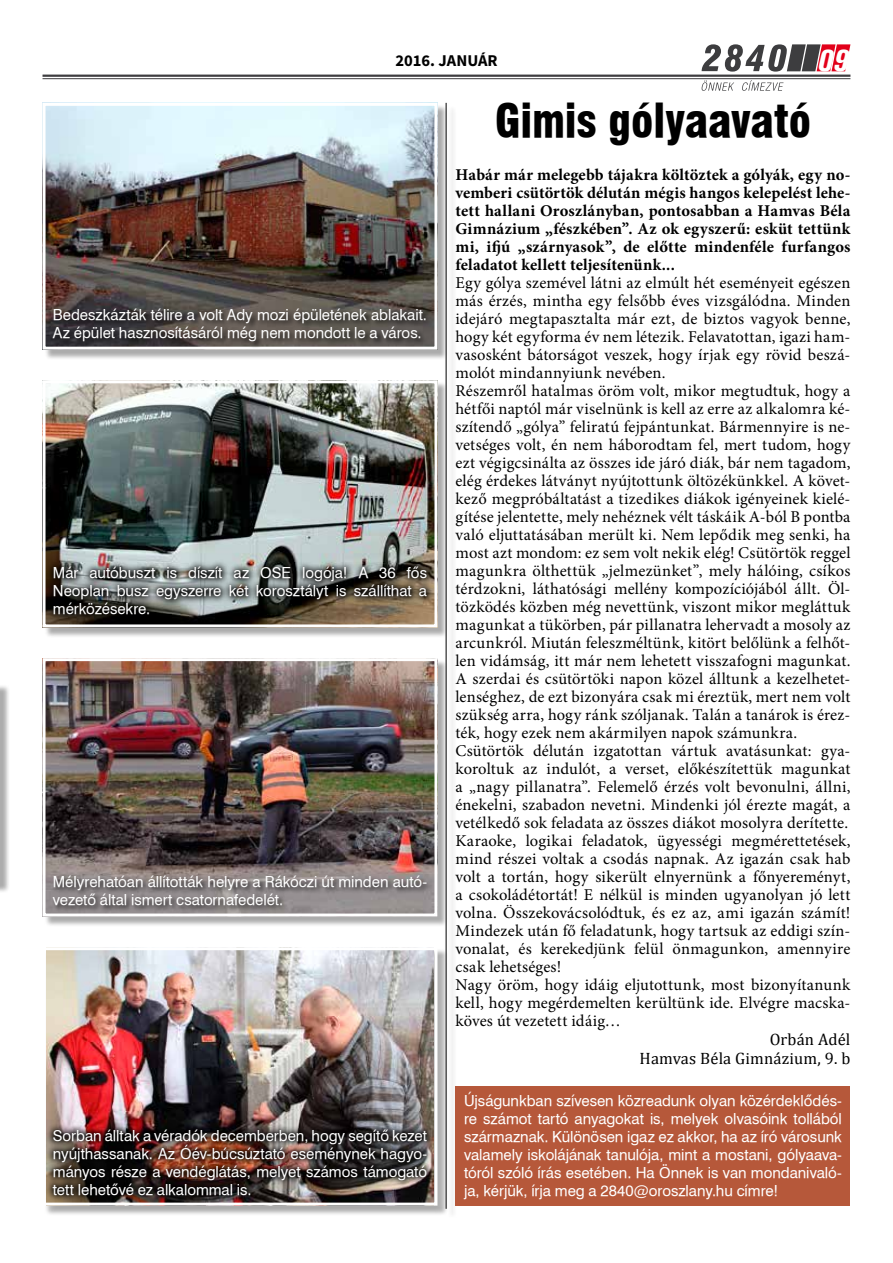
<style>
.page{position:relative;width:893px;height:1263px;background:#fff}
.page>*{position:absolute;margin:0;border:0;box-sizing:border-box;transform-origin:0 0}
.t1{font:45px "Swiss 721 Blk Cn PFL";letter-spacing:-.005em;color:#000}
.t2{font:italic 700 30px "Akzidenz Grotesk Cn X PFL";color:#fff}
.t3{font:16.5px/18px "Minion Pro";letter-spacing:.01em;color:#000}
.t4{font:700 16.5px/18px "Minion Pro";letter-spacing:.01em;color:#000;text-align:justify}
.t5{font:16.5px/19px "Cambria";letter-spacing:.01em;color:#000;text-align:right}
.t6{font:700 16.5px "Source Sans Pro";color:#000}
.t7{font:15px/18px "Swiss 721 PFL";letter-spacing:-.005em;color:#fff;text-align:justify}
</style>
<div class="page">
<svg style="left:702px;top:44px;width:148px;height:28px"></svg>
<svg style="left:702px;top:80px;width:32px;height:11px"></svg>
<svg style="left:742px;top:80px;width:41px;height:11px"></svg>
<hr style="left:43px;top:75px;width:807px;height:2px;background:#3e3d40">
<hr style="left:43px;top:78px;width:807px;height:1px;background:#3e3d40">
<div style="left:44px;top:104px;width:404px;height:256px;background:#000;opacity:.33"></div>
<img style="left:47px;top:107px;width:386px;height:239px">
<div style="left:43px;top:103px;width:394px;height:247px;border:3px solid #fff"></div>
<div style="left:44px;top:382px;width:404px;height:256px;background:#000;opacity:.33"></div>
<img style="left:47px;top:384px;width:386px;height:239px">
<div style="left:43px;top:380px;width:394px;height:247px;border:3px solid #fff"></div>
<div style="left:44px;top:659px;width:404px;height:268px;background:#000;opacity:.33"></div>
<img style="left:47px;top:662px;width:386px;height:250px">
<div style="left:43px;top:658px;width:394px;height:258px;border:3px solid #fff"></div>
<div style="left:44px;top:948px;width:404px;height:268px;background:#000;opacity:.33"></div>
<img style="left:47px;top:951px;width:386px;height:171px">
<div style="left:43px;top:947px;width:394px;height:258px;border:3px solid #fff"></div>
<div style="left:0;top:684px;width:10px;height:209px;background:#000;opacity:.33"></div>
<svg style="left:0;top:684px;width:1px;height:198px"></svg>
<div style="left:52px;top:307px;width:381px;height:42px;background:#000;opacity:.75"></div>
<svg style="left:46px;top:560px;width:388px;height:62px;background:#56544e"></svg>
<img style="left:45px;top:1122px;width:389px;height:80px">
<div style="left:52px;top:874px;width:382px;height:38px;background:#000;opacity:.75"></div>
<div style="left:447px;top:105px;width:10px;height:1114px;background:#f7f7f7"></div>
<hr style="left:446px;top:103px;width:1px;height:1106px;background:#000">
<div style="left:455px;top:1086px;width:395px;height:119px;background:#b6583a"></div>
<p class="t6" style="left:395px;top:50px;width:104px">2016. JANUÁR</p>
<h2 class="t2" style="left:817px;top:42px;width:33px">09</h2>
<p class="t7" style="left:53px;top:306px;width:376px">Bedeszkázták télire a volt Ady mozi épületének ablakait.<br>Az épület hasznosításáról még nem mondott le a város.</p>
<p class="t7" style="left:53px;top:564px;width:376px">Már autóbuszt is díszít az OSE logója! A 36 fős Neoplan busz egyszerre két korosztályt is szállíthat a mérközésekre.</p>
<p class="t7" style="left:53px;top:872px;width:376px">Mélyrehatóan állították helyre a Rákóczi út minden autó&shy;vezető által ismert csatornafedelét.</p>
<p class="t7" style="left:53px;top:1126px;width:376px">Sorban álltak a véradók decemberben, hogy segítő kezet nyújthassanak. Az Óév-búcsúztató eseménynek hagyo&shy;mányos része a vendéglátás, melyet számos támogató tett lehetővé ez alkalommal is.</p>
<h1 class="t1" style="left:495px;top:91px;width:318px">Gimis gólyaavató</h1>
<p class="t4" style="left:455px;top:166px;width:396px">Habár már melegebb tájakra költöztek a gólyák, egy no&shy;vemberi csütörtök délután mégis hangos kelepelést lehe&shy;tett hallani Oroszlányban, pontosabban a Hamvas Béla Gimnázium „fészkében”. Az ok egyszerű: esküt tettünk mi, ifjú „szárnyasok”, de előtte mindenféle furfangos feladatot kellett teljesítenünk...</p>
<p class="t3" style="left:455px;top:274px;width:397px">Egy gólya szemével látni az elmúlt hét eseményeit egészen más érzés, mintha egy felsőbb éves vizsgálódna. Minden idejáró megtapasztalta már ezt, de biztos vagyok benne, hogy két egyforma év nem létezik. Felavatottan, igazi ham&shy;vasosként bátorságot veszek, hogy írjak egy rövid beszá&shy;molót mindannyiunk nevében.<br>Részemről hatalmas öröm volt, mikor megtudtuk, hogy a hétfői naptól már viselnünk is kell az erre az alkalomra ké&shy;szítendő „gólya” feliratú fejpántunkat. Bármennyire is ne&shy;vetséges volt, én nem háborodtam fel, mert tudom, hogy ezt végigcsinálta az összes ide járó diák, bár nem tagadom, elég érdekes látványt nyújtottunk öltözékünkkel. A követ&shy;kező megpróbáltatást a tizedikes diákok igényeinek kielé&shy;gítése jelentette, mely nehéznek vélt táskáik A-ból B pontba való eljuttatásában merült ki. Nem lepődik meg senki, ha most azt mondom: ez sem volt nekik elég! Csütörtök reggel magunkra ölthettük „jelmezünket”, mely hálóing, csíkos térdzokni, láthatósági mellény kompozíciójából állt. Öl&shy;tözködés közben még nevettünk, viszont mikor megláttuk magunkat a tükörben, pár pillanatra lehervadt a mosoly az arcunkról. Miután feleszméltünk, kitört belőlünk a felhőt&shy;len vidámság, itt már nem lehetett visszafogni magunkat.<br>A szerdai és csütörtöki napon közel álltunk a kezelhetet&shy;lenséghez, de ezt bizonyára csak mi éreztük, mert nem volt szükség arra, hogy ránk szóljanak. Talán a tanárok is érez&shy;ték, hogy ezek nem akármilyen napok számunkra.<br>Csütörtök délután izgatottan vártuk avatásunkat: gya&shy;koroltuk az indulót, a verset, előkészítettük magunkat a „nagy pillanatra”. Felemelő érzés volt bevonulni, állni, énekelni, szabadon nevetni. Mindenki jól érezte magát, a vetélkedő sok feladata az összes diákot mosolyra derítette.<br>Karaoke, logikai feladatok, ügyességi megmérettetések, mind részei voltak a csodás napnak. Az igazán csak hab volt a tortán, hogy sikerült elnyernünk a főnyereményt, a csokoládétortát! E nélkül is minden ugyanolyan jó lett volna. Összekovácsolódtuk, és ez az, ami igazán számít!<br>Mindezek után fő feladatunk, hogy tartsuk az eddigi szín&shy;vonalat, és kerekedjünk felül önmagunkon, amennyire csak lehetséges!<br>Nagy öröm, hogy idáig eljutottunk, most bizonyítanunk kell, hogy megérdemelten kerültünk ide. Elvégre macska&shy;köves út vezetett idáig…</p>
<p class="t5" style="left:639px;top:1030px;width:212px">Orbán Adél<br>Hamvas Béla Gimnázium, 9. b</p>
<p class="t7" style="left:464px;top:1092px;width:379px">Újságunkban szívesen közreadunk olyan közérdeklődés&shy;re számot tartó anyagokat is, melyek olvasóink tollából származnak. Különösen igaz ez akkor, ha az író városunk valamely iskolájának tanulója, mint a mostani, gólyaava&shy;tóról szóló írás esetében. Ha Önnek is van mondanivaló&shy;ja, kérjük, írja meg a 2840@oroszlany.hu címre!</p>
</div>
